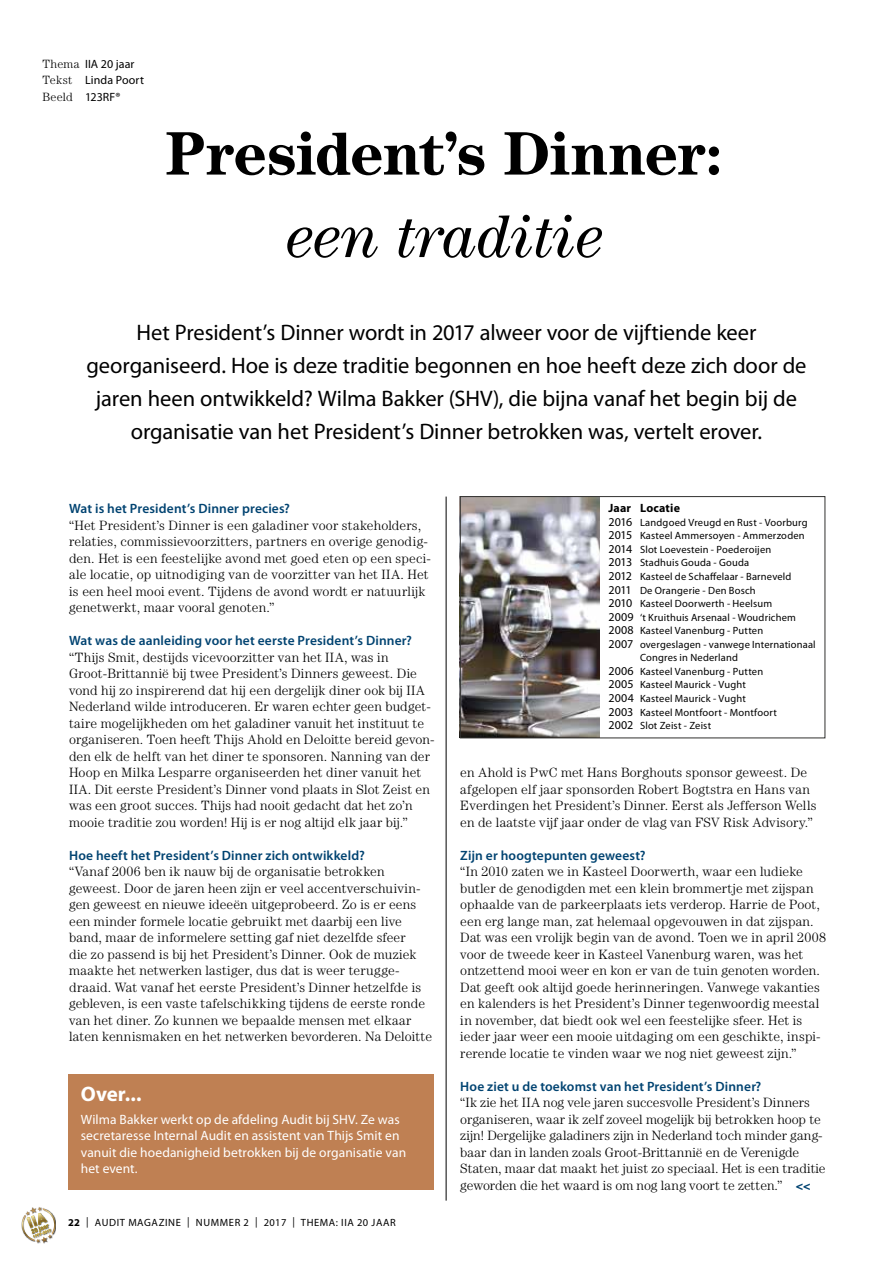
<style>
.page{position:relative;width:893px;height:1263px;background:#fff}
.page>*{position:absolute;margin:0;border:0;box-sizing:border-box;transform-origin:0 0}
.t1{font:700 61.5px "Century LT";letter-spacing:-.015em;color:#000}
.t2{font:italic 61.5px "Century LT";letter-spacing:-.005em;color:#000}
.t3{font:22.5px/33px "Myriad Pro";letter-spacing:-.005em;color:#000;text-align:center}
.t4{font:700 21px "Myriad Pro";color:#fff}
.t5{font:300 13.5px/16.5px "Century LT";letter-spacing:.01em;color:#000}
.t6{font:600 13.5px "Myriad Pro";letter-spacing:.01em;color:#004371}
.t7{font:13.5px/16.5px "Myriad Pro";letter-spacing:.005em;color:#fff}
.t8{font:12px/16.5px "Myriad Pro";letter-spacing:.01em;color:#000}
.t9{font:700 12px "Myriad Pro";letter-spacing:.015em;color:#000}
.t10{font:10.5px "Myriad Pro";letter-spacing:.02em;color:#000}
.t11{font:10.5px "Myriad Pro";letter-spacing:.06em;color:#000}
.s1{font-family:"Century LT";font-weight:300}
.s2{font-weight:700}
.s3{font-size:12px}
.s4{font-weight:900;color:#004371}
</style>
<div class="page">
<svg style="left:21px;top:1207px;width:35px;height:36px"></svg>
<img style="left:462px;top:498px;width:138px;height:238px">
<div style="left:460px;top:496px;width:365px;height:242px;border:1px solid #31312f"></div>
<hr style="left:446px;top:497px;width:1px;height:703px;background:#000">
<div style="left:68px;top:1074px;width:366px;height:116px;background:#bf8053"></div>
<p class="t8" style="left:43px;top:55px;width:103px"><span class="s1">Thema</span> IIA 20 jaar<br><span class="s1">Tekst</span> Linda Poort<br><span class="s1">Beeld</span> 123RF®</p>
<h1 class="t1" style="left:166px;top:117px;width:558px">President’s Dinner:</h1>
<h1 class="t2" style="left:286px;top:200px;width:319px">een traditie</h1>
<p class="t3" style="left:86px;top:316px;width:722px">Het President’s Dinner wordt in 2017 alweer voor de vijftiende keer georganiseerd. Hoe is deze traditie begonnen en hoe heeft deze zich door de jaren heen ontwikkeld? Wilma Bakker (SHV), die bijna vanaf het begin bij de organisatie van het President’s Dinner betrokken was, vertelt erover.</p>
<p class="t6" style="left:69px;top:500px;width:222px">Wat is het President’s Dinner precies?</p>
<p class="t5" style="left:69px;top:516px;width:363px">“Het President’s Dinner is een galadiner voor stakeholders, relaties, commissievoorzitters, partners en overige genodig&shy;den. Het is een feestelijke avond met goed eten op een speci&shy;ale locatie, op uitnodiging van de voorzitter van het IIA. Het is een heel mooi event. Tijdens de avond wordt er natuurlijk genetwerkt, maar vooral genoten.”</p>
<p class="t6" style="left:69px;top:632px;width:344px">Wat was de aanleiding voor het eerste President’s Dinner?</p>
<p class="t5" style="left:69px;top:648px;width:367px">“Thijs Smit, destijds vicevoorzitter van het IIA, was in Groot-Brittannië bij twee President’s Dinners geweest. Die vond hij zo inspirerend dat hij een dergelijk diner ook bij IIA Nederland wilde introduceren. Er waren echter geen budget&shy;taire mogelijkheden om het galadiner vanuit het instituut te organiseren. Toen heeft Thijs Ahold en Deloitte bereid gevon&shy;den elk de helft van het diner te sponsoren. Nanning van der Hoop en Milka Lesparre organiseerden het diner vanuit het IIA. Dit eerste President’s Dinner vond plaats in Slot Zeist en was een groot succes. Thijs had nooit gedacht dat het zo’n mooie traditie zou worden! Hij is er nog altijd elk jaar bij.”</p>
<p class="t6" style="left:69px;top:846px;width:297px">Hoe heeft het President’s Dinner zich ontwikkeld?</p>
<p class="t5" style="left:69px;top:863px;width:365px">“Vanaf 2006 ben ik nauw bij de organisatie betrokken geweest. Door de jaren heen zijn er veel accentverschuivin&shy;gen geweest en nieuwe ideeën uitgeprobeerd. Zo is er eens een minder formele locatie gebruikt met daarbij een live band, maar de informelere setting gaf niet dezelfde sfeer<br>die zo passend is bij het President’s Dinner. Ook de muziek maakte het netwerken lastiger, dus dat is weer terugge&shy;draaid. Wat vanaf het eerste President’s Dinner hetzelfde is gebleven, is een vaste tafelschikking tijdens de eerste ronde van het diner. Zo kunnen we bepaalde mensen met elkaar laten kennismaken en het netwerken bevorderen. Na Deloitte</p>
<h3 class="t4" style="left:81px;top:1080px;width:62px">Over...</h3>
<p class="t7" style="left:81px;top:1111px;width:327px">Wilma Bakker werkt op de afdeling Audit bij SHV. Ze was secretaresse Internal Audit en assistent van Thijs Smit en vanuit die hoedanigheid betrokken bij de organisatie van het event.</p>
<p class="t11" style="left:68px;top:1216px;width:329px"><span class="s2">22</span> | AUDIT MAGAZINE | NUMMER 2 | 2017 | THEMA: IIA 20 JAAR</p>
<p class="t9" style="left:608px;top:500px;width:73px">Jaar Locatie</p>
<p class="t10" style="left:608px;top:516px;width:201px"><span class="s3">2016</span> Landgoed Vreugd en Rust - Voorburg</p>
<p class="t10" style="left:608px;top:529px;width:198px"><span class="s3">2015</span> Kasteel Ammersoyen - Ammerzoden</p>
<p class="t10" style="left:608px;top:543px;width:164px"><span class="s3">2014</span> Slot Loevestein - Poederoijen</p>
<p class="t10" style="left:608px;top:556px;width:142px"><span class="s3">2013</span> Stadhuis Gouda - Gouda</p>
<p class="t10" style="left:608px;top:570px;width:185px"><span class="s3">2012</span> Kasteel de Schaffelaar - Barneveld</p>
<p class="t10" style="left:608px;top:583px;width:149px"><span class="s3">2011</span> De Orangerie - Den Bosch</p>
<p class="t10" style="left:608px;top:597px;width:165px"><span class="s3">2010</span> Kasteel Doorwerth - Heelsum</p>
<p class="t10" style="left:608px;top:611px;width:189px"><span class="s3">2009</span> ‘t Kruithuis Arsenaal - Woudrichem</p>
<p class="t10" style="left:608px;top:624px;width:156px"><span class="s3">2008</span> Kasteel Vanenburg - Putten</p>
<p class="t10" style="left:608px;top:638px;width:209px"><span class="s3">2007</span> overgeslagen - vanwege Internationaal</p>
<p class="t10" style="left:640px;top:651px;width:100px">Congres in Nederland</p>
<p class="t10" style="left:608px;top:665px;width:156px"><span class="s3">2006</span> Kasteel Vanenburg - Putten</p>
<p class="t10" style="left:608px;top:678px;width:139px"><span class="s3">2005</span> Kasteel Maurick - Vught</p>
<p class="t10" style="left:608px;top:692px;width:139px"><span class="s3">2004</span> Kasteel Maurick - Vught</p>
<p class="t10" style="left:608px;top:705px;width:170px"><span class="s3">2003</span> Kasteel Montfoort - Montfoort</p>
<p class="t10" style="left:608px;top:719px;width:104px"><span class="s3">2002</span> Slot Zeist - Zeist</p>
<p class="t5" style="left:460px;top:764px;width:358px">en Ahold is PwC met Hans Borghouts sponsor geweest. De afgelopen elf jaar sponsorden Robert Bogtstra en Hans van Everdingen het President’s Dinner. Eerst als Jefferson Wells en de laatste vijf jaar onder de vlag van FSV Risk Advisory.”</p>
<p class="t6" style="left:460px;top:846px;width:187px">Zijn er hoogtepunten geweest?</p>
<p class="t5" style="left:460px;top:863px;width:367px">“In 2010 zaten we in Kasteel Doorwerth, waar een ludieke butler de genodigden met een klein brommertje met zijspan ophaalde van de parkeerplaats iets verderop. Harrie de Poot, een erg lange man, zat helemaal opgevouwen in dat zijspan.<br>Dat was een vrolijk begin van de avond. Toen we in april 2008 voor de tweede keer in Kasteel Vanenburg waren, was het ontzettend mooi weer en kon er van de tuin genoten worden.<br>Dat geeft ook altijd goede herinneringen. Vanwege vakanties en kalenders is het President’s Dinner tegenwoordig meestal in november, dat biedt ook wel een feestelijke sfeer. Het is ieder jaar weer een mooie uitdaging om een geschikte, inspi&shy;rerende locatie te vinden waar we nog niet geweest zijn.”</p>
<p class="t6" style="left:460px;top:1077px;width:302px">Hoe ziet u de toekomst van het President’s Dinner?</p>
<p class="t5" style="left:460px;top:1094px;width:367px">“Ik zie het IIA nog vele jaren succesvolle President’s Dinners organiseren, waar ik zelf zoveel mogelijk bij betrokken hoop te zijn! Dergelijke galadiners zijn in Nederland toch minder gang&shy;baar dan in landen zoals Groot-Brittannië en de Verenigde Staten, maar dat maakt het juist zo speciaal. Het is een traditie geworden die het waard is om nog lang voort te zetten.” <span class="s4">&lt;&lt;</span></p>
</div>
